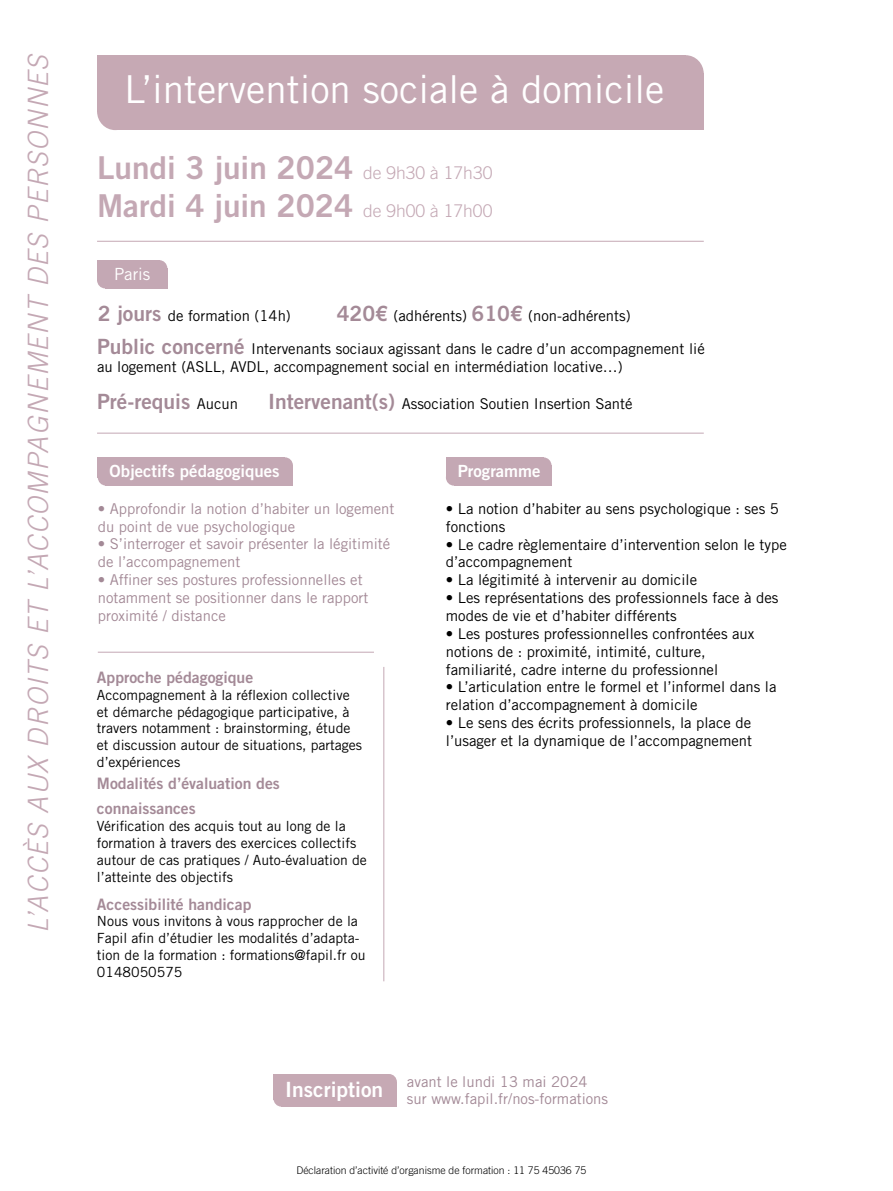
<style>
.page{position:relative;width:893px;height:1191px;background:#fff}
.page>*{position:absolute;margin:0;border:0;box-sizing:border-box;transform-origin:0 0}
.t1{font:38.5px "Trade Gothic LT Std";color:#fff}
.t2{font:31.5px "Trade Gothic LT Std Bd 2";color:#c4a8b4}
.t3{font:italic 300 28px "Trade Gothic LT Std";letter-spacing:.05em;color:#c4a8b4}
.t4{font:21px "Trade Gothic LT Std Bd 2";color:#a48a97}
.t5{font:21px "Trade Gothic LT Std Bd 2";color:#fff}
.t6{font:16.8px "Trade Gothic LT Std Bd 2";color:#fff}
.t7{font:16.8px "Trade Gothic LT Std";color:#fff}
.t8{font:15.75px/25.2px "Trade Gothic LT Std Bd 2";color:#a48a97}
.t9{font:14.88px/17.8px "Trade Gothic LT Std";color:#000}
.t10{font:14.88px/17.8px "Trade Gothic LT Std";color:#a38996}
.t11{font:14px/16.8px "Trade Gothic LT Std";color:#000}
.t12{font:300 10.5px "Trade Gothic LT Std";color:#000}
.s1{font-family:"Trade Gothic LT Std";font-weight:300;font-size:17.5px}
.s2{font-family:"Trade Gothic LT Std Bd 2";font-size:21px;color:#a48a97}
.s3{font-family:"Trade Gothic LT Std";font-size:14.88px;color:#000}
</style>
<div class="page">
<div style="left:115px;top:73px;width:589px;height:57px;background:#c6a9b4"></div>
<div style="left:668px;top:55px;width:36px;height:38px;background:#c6a9b4;border-radius:50%"></div>
<div style="left:97px;top:93px;width:36px;height:37px;background:#c6a9b4;border-radius:50%"></div>
<div style="left:97px;top:55px;width:589px;height:56px;background:#c6a9b4"></div>
<div style="left:105px;top:268px;width:62px;height:20px;background:#c4a8b4"></div>
<div style="left:152px;top:260px;width:15px;height:16px;background:#c4a8b4;border-radius:50%"></div>
<div style="left:97px;top:272px;width:16px;height:16px;background:#c4a8b4;border-radius:50%"></div>
<div style="left:97px;top:260px;width:63px;height:20px;background:#c4a8b4"></div>
<div style="left:277px;top:457px;width:16px;height:16px;background:#c4a8b4;border-radius:50%"></div>
<div style="left:106px;top:465px;width:187px;height:20px;background:#c4a8b4"></div>
<div style="left:98px;top:469px;width:16px;height:16px;background:#c4a8b4;border-radius:50%"></div>
<div style="left:98px;top:457px;width:187px;height:20px;background:#c4a8b4"></div>
<div style="left:454px;top:465px;width:97px;height:20px;background:#c4a8b4"></div>
<div style="left:536px;top:457px;width:15px;height:17px;background:#c4a8b4;border-radius:50%"></div>
<div style="left:446px;top:469px;width:16px;height:16px;background:#c4a8b4;border-radius:50%"></div>
<div style="left:446px;top:457px;width:98px;height:21px;background:#c4a8b4"></div>
<hr style="left:97px;top:241px;width:607px;height:1px;background:#c4a8b4">
<hr style="left:97px;top:433px;width:607px;height:1px;background:#c4a8b4">
<hr style="left:98px;top:652px;width:276px;height:1px;background:#c4a8b4">
<hr style="left:383px;top:667px;width:1px;height:314px;background:#c4a8b4">
<div style="left:273px;top:1090px;width:16px;height:16px;background:#c6a9b4;border-radius:50%"></div>
<div style="left:281px;top:1082px;width:116px;height:24px;background:#c6a9b4"></div>
<div style="left:381px;top:1074px;width:16px;height:16px;background:#c6a9b4;border-radius:50%"></div>
<div style="left:273px;top:1074px;width:116px;height:25px;background:#c6a9b4"></div>
<p class="t3" style="left:22px;top:933px;width:881px;rotate:-90deg">L’ACCÈS AUX DROITS ET L’ACCOMPAGNEMENT DES PERSONNES</p>
<p class="t1" style="left:124px;top:66px;width:542px">L’intervention sociale à domicile</p>
<p class="t2" style="left:97px;top:148px;width:397px">Lundi 3 juin 2024 <span class="s1">de 9h30 à 17h30</span></p>
<p class="t2" style="left:97px;top:186px;width:397px">Mardi 4 juin 2024 <span class="s1">de 9h00 à 17h00</span></p>
<p class="t7" style="left:114px;top:264px;width:38px">Paris</p>
<p class="t9" style="left:98px;top:306px;width:195px"><span class="s2">2 jours</span> de formation (14h)</p>
<p class="t9" style="left:97px;top:340px;width:609px"><span class="s2">Public concerné</span> Intervenants sociaux agissant dans le cadre d’un accompagnement lié au logement (ASLL, AVDL, accompagnement social en intermédiation locative…)</p>
<p class="t9" style="left:337px;top:306px;width:295px"><span class="s2">420€</span> (adhérents) <span class="s2">610€</span> (non-adhérents)</p>
<p class="t4" style="left:97px;top:388px;width:143px">Pré-requis <span class="s3">Aucun</span></p>
<p class="t9" style="left:268px;top:394px;width:366px"><span class="s2">Intervenant(s)</span> Association Soutien Insertion Santé</p>
<p class="t6" style="left:110px;top:461px;width:172px">Objectifs pédagogiques</p>
<p class="t10" style="left:98px;top:499px;width:298px">• Approfondir la notion d’habiter un logement du point de vue psychologique</p>
<p class="t10" style="left:98px;top:535px;width:294px">• S’interroger et savoir présenter la légitimité de l’accompagnement</p>
<p class="t10" style="left:98px;top:571px;width:272px">• Affiner ses postures professionnelles et notamment se positionner dans le rapport proximité / distance</p>
<p class="t8" style="left:97px;top:664px;width:158px">Approche pédagogique</p>
<p class="t11" style="left:97px;top:686px;width:267px">Accompagnement à la réflexion collective et démarche pédagogique participative, à travers notamment : brainstorming, étude et discussion autour de situations, partages d’expériences</p>
<p class="t8" style="left:97px;top:770px;width:184px">Modalités d’évaluation des connaissances</p>
<p class="t11" style="left:97px;top:817px;width:271px">Vérification des acquis tout au long de la formation à travers des exercices collectifs autour de cas pratiques / Auto-évaluation de l’atteinte des objectifs</p>
<p class="t8" style="left:97px;top:891px;width:156px">Accessibilité handicap</p>
<p class="t11" style="left:97px;top:913px;width:270px">Nous vous invitons à vous rapprocher de la Fapil afin d’étudier les modalités d’adapta&shy;tion de la formation : formations@fapil.fr ou 0148050575</p>
<p class="t6" style="left:458px;top:461px;width:84px">Programme</p>
<p class="t9" style="left:446px;top:499px;width:334px">• La notion d’habiter au sens psychologique : ses 5 fonctions</p>
<p class="t9" style="left:446px;top:535px;width:342px">• Le cadre règlementaire d’intervention selon le type d’accompagnement</p>
<p class="t9" style="left:446px;top:571px;width:253px">• La légitimité à intervenir au domicile</p>
<p class="t9" style="left:446px;top:588px;width:334px">• Les représentations des professionnels face à des modes de vie et d’habiter différents</p>
<p class="t9" style="left:446px;top:624px;width:310px">• Les postures professionnelles confrontées aux notions de : proximité, intimité, culture,</p>
<p class="t9" style="left:446px;top:660px;width:274px">familiarité, cadre interne du professionnel</p>
<p class="t9" style="left:446px;top:678px;width:332px">• L’articulation entre le formel et l’informel dans la relation d’accompagnement à domicile</p>
<p class="t9" style="left:446px;top:713px;width:307px">• Le sens des écrits professionnels, la place de</p>
<p class="t9" style="left:446px;top:731px;width:308px">l’usager et la dynamique de l’accompagnement</p>
<p class="t5" style="left:285px;top:1076px;width:100px">Inscription</p>
<p class="t10" style="left:407px;top:1072px;width:182px">avant le lundi 13 mai 2024</p>
<p class="t10" style="left:407px;top:1090px;width:203px">sur www.fapil.fr/nos-formations</p>
<p class="t12" style="left:296px;top:1163px;width:291px">Déclaration d’activité d’organisme de formation : 11 75 45036 75</p>
</div>
